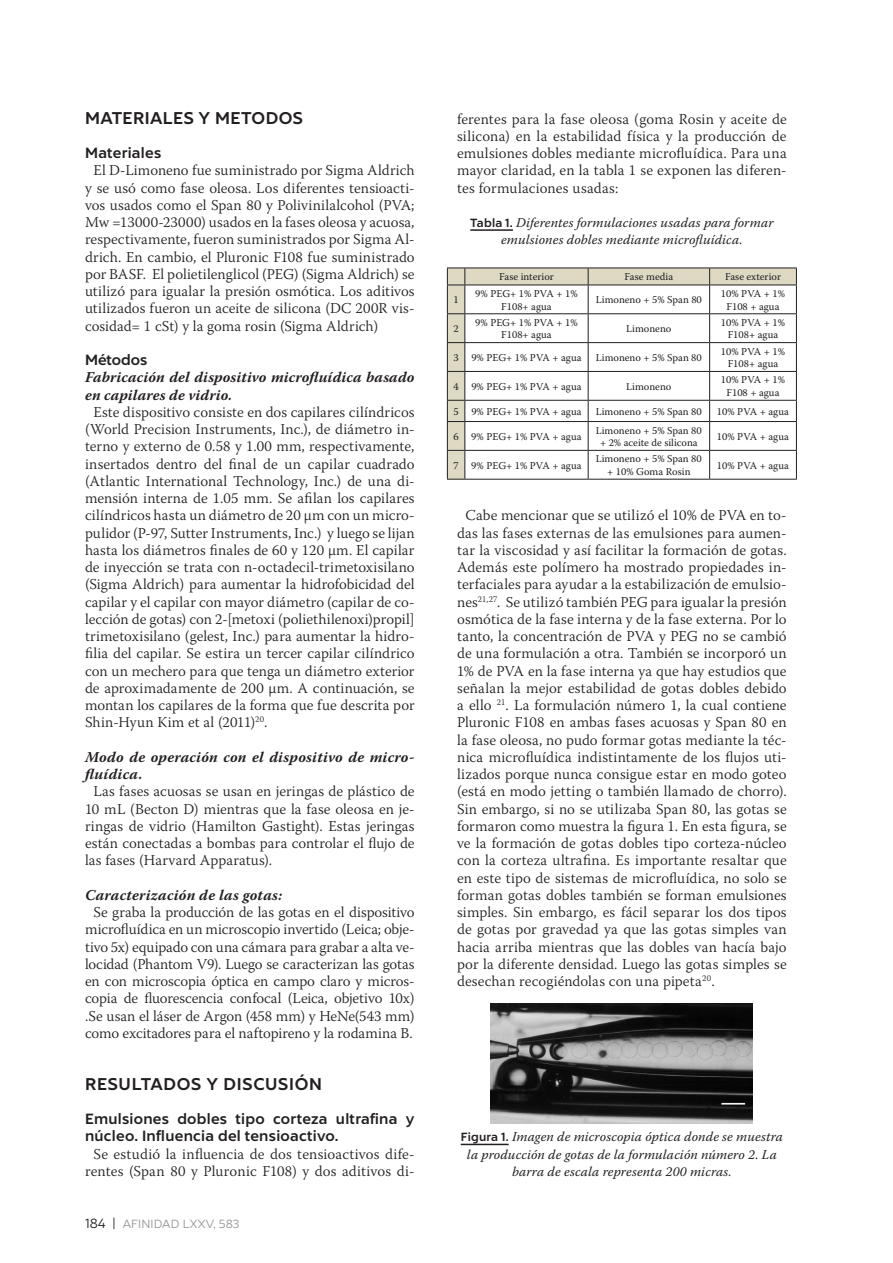
<style>
.page{position:relative;width:893px;height:1263px;background:#fff}
.page>*{position:absolute;margin:0;border:0;box-sizing:border-box;transform-origin:0 0}
.t1{font:700 17.25px "Liszt FY";letter-spacing:.03em;color:#231f20}
.t2{font:300 15px/17.2px "Warnock Pro";color:#231f20;text-align:justify}
.t3{font:italic 700 15px/17.2px "Warnock Pro";letter-spacing:.01em;color:#231f20}
.t4{font:700 15px/17.2px "Liszt FY";letter-spacing:.015em;color:#231f20}
.t5{font:italic 13.5px/17.2px "Warnock Pro";letter-spacing:.01em;color:#231f20;text-align:center}
.t6{font:12px "Liszt FY";letter-spacing:.01em;color:#939598}
.t7{font:10.5px/12.6px "Warnock Pro";color:#231f20;text-align:center}
.s1{font-size:13.5px;color:#231f20}
.s2{font-family:"Liszt FY";font-weight:700;font-style:normal;font-size:12px}
</style>
<div class="page">
<hr style="left:470px;top:229px;width:43px;height:2px;background:#231f20">
<hr style="left:461px;top:1144px;width:48px;height:1px;background:#231f20">
<svg style="left:465px;top:269px;width:331px;height:210px"></svg>
<hr style="left:465px;top:268px;width:123px;height:1px;background:#231f20">
<hr style="left:588px;top:268px;width:122px;height:1px;background:#231f20">
<hr style="left:710px;top:268px;width:87px;height:1px;background:#231f20">
<hr style="left:465px;top:285px;width:123px;height:1px;background:#231f20">
<hr style="left:588px;top:285px;width:122px;height:1px;background:#231f20">
<hr style="left:710px;top:285px;width:87px;height:1px;background:#231f20">
<hr style="left:465px;top:313px;width:123px;height:1px;background:#231f20">
<hr style="left:588px;top:313px;width:122px;height:1px;background:#231f20">
<hr style="left:710px;top:313px;width:87px;height:1px;background:#231f20">
<hr style="left:465px;top:342px;width:123px;height:1px;background:#231f20">
<hr style="left:588px;top:342px;width:122px;height:1px;background:#231f20">
<hr style="left:710px;top:342px;width:87px;height:1px;background:#231f20">
<hr style="left:465px;top:371px;width:123px;height:1px;background:#231f20">
<hr style="left:588px;top:371px;width:122px;height:1px;background:#231f20">
<hr style="left:710px;top:371px;width:87px;height:1px;background:#231f20">
<hr style="left:465px;top:400px;width:123px;height:1px;background:#231f20">
<hr style="left:588px;top:400px;width:122px;height:1px;background:#231f20">
<hr style="left:710px;top:400px;width:87px;height:1px;background:#231f20">
<hr style="left:465px;top:421px;width:123px;height:1px;background:#231f20">
<hr style="left:588px;top:421px;width:122px;height:1px;background:#231f20">
<hr style="left:710px;top:421px;width:87px;height:1px;background:#231f20">
<hr style="left:465px;top:450px;width:123px;height:1px;background:#231f20">
<hr style="left:588px;top:450px;width:122px;height:1px;background:#231f20">
<svg style="left:588px;top:268px;width:1px;height:211px"></svg>
<hr style="left:710px;top:450px;width:87px;height:1px;background:#231f20">
<svg style="left:709px;top:268px;width:1px;height:211px"></svg>
<svg style="left:796px;top:268px;width:1px;height:211px"></svg>
<svg style="left:447px;top:268px;width:18px;height:212px;background:#c6c2af"></svg>
<hr style="left:465px;top:479px;width:123px;height:1px;background:#231f20">
<hr style="left:588px;top:479px;width:122px;height:1px;background:#231f20">
<hr style="left:710px;top:479px;width:87px;height:1px;background:#231f20">
<img style="left:491px;top:1003px;width:262px;height:121px">
<p class="t1" style="left:85px;top:107px;width:220px">MATERIALES Y METODOS</p>
<p class="t4" style="left:85px;top:144px;width:78px">Materiales</p>
<p class="t2" style="left:85px;top:161px;width:331px;text-indent:9px">El D-Limoneno fue suministrado por Sigma Aldrich y se usó como fase oleosa. Los diferentes tensioacti&shy;vos usados como el Span 80 y Polivinilalcohol (PVA; Mw =13000-23000) usados en la fases oleosa y acuosa, respectivamente, fueron suministrados por Sigma Al&shy;drich. En cambio, el Pluronic F108 fue suministrado por BASF. El polietilenglicol (PEG) (Sigma Aldrich) se utilizó para igualar la presión osmótica. Los aditivos utilizados fueron un aceite de silicona (DC 200R vis&shy;cosidad= 1 cSt) y la goma rosin (Sigma Aldrich)</p>
<p class="t4" style="left:85px;top:351px;width:64px">Métodos</p>
<p class="t3" style="left:85px;top:368px;width:331px">Fabricación del dispositivo microfluídica basado en capilares de vidrio.</p>
<p class="t2" style="left:85px;top:403px;width:331px;text-indent:9px">Este dispositivo consiste en dos capilares cilíndricos (World Precision Instruments, Inc.), de diámetro in&shy;terno y externo de 0.58 y 1.00 mm, respectivamente, insertados dentro del final de un capilar cuadrado (Atlantic International Technology, Inc.) de una di&shy;mensión interna de 1.05 mm. Se afilan los capilares cilíndricos hasta un diámetro de 20 µm con un micro&shy;pulidor (P-97, Sutter Instruments, Inc.) y luego se lijan hasta los diámetros finales de 60 y 120 µm. El capilar de inyección se trata con n-octadecil-trimetoxisilano (Sigma Aldrich) para aumentar la hidrofobicidad del capilar y el capilar con mayor diámetro (capilar de co&shy;lección de gotas) con 2-[metoxi (poliethilenoxi)propil] trimetoxisilano (gelest, Inc.) para aumentar la hidro&shy;filia del capilar. Se estira un tercer capilar cilíndrico con un mechero para que tenga un diámetro exterior de aproximadamente de 200 µm. A continuación, se montan los capilares de la forma que fue descrita por Shin-Hyun Kim et al (2011)<sup>20</sup>.</p>
<p class="t3" style="left:85px;top:748px;width:331px">Modo de operación con el dispositivo de micro&shy;fluídica.</p>
<p class="t2" style="left:85px;top:782px;width:331px;text-indent:9px">Las fases acuosas se usan en jeringas de plástico de 10 mL (Becton D) mientras que la fase oleosa en je&shy;ringas de vidrio (Hamilton Gastight). Estas jeringas están conectadas a bombas para controlar el flujo de las fases (Harvard Apparatus).</p>
<p class="t3" style="left:85px;top:886px;width:198px">Caracterización de las gotas:</p>
<p class="t2" style="left:85px;top:903px;width:331px;text-align:center">Se graba la producción de las gotas en el dispositivo microfluídica en un microscopio invertido (Leica; obje&shy;tivo 5x) equipado con una cámara para grabar a alta ve&shy;locidad (Phantom V9). Luego se caracterizan las gotas en con microscopia óptica en campo claro y micros&shy;copia de fluorescencia confocal (Leica, objetivo 10x) .Se usan el láser de Argon (458 mm) y HeNe(543 mm) como excitadores para el naftopireno y la rodamina B.</p>
<p class="t1" style="left:85px;top:1073px;width:238px">RESULTADOS Y DISCUSIÓN</p>
<p class="t4" style="left:85px;top:1110px;width:331px">Emulsiones dobles tipo corteza ultrafina y núcleo. Influencia del tensioactivo.</p>
<p class="t2" style="left:85px;top:1145px;width:331px;text-align:center">Se estudió la influencia de dos tensioactivos dife&shy;rentes (Span 80 y Pluronic F108) y dos aditivos di-</p>
<p class="t6" style="left:85px;top:1216px;width:156px"><span class="s1">184 |</span> AFINIDAD LXXV, 583</p>
<p class="t2" style="left:457px;top:110px;width:331px">ferentes para la fase oleosa (goma Rosin y aceite de silicona) en la estabilidad física y la producción de emulsiones dobles mediante microfluídica. Para una mayor claridad, en la tabla 1 se exponen las diferen&shy;tes formulaciones usadas:</p>
<p class="t5" style="left:470px;top:214px;width:305px"><span class="s2">Tabla 1.</span> Diferentes formulaciones usadas para formar emulsiones dobles mediante microfluídica.</p>
<p class="t7" style="left:499px;top:270px;width:56px">Fase interior</p>
<p class="t7" style="left:625px;top:270px;width:50px">Fase media</p>
<p class="t7" style="left:725px;top:270px;width:57px">Fase exterior</p>
<p class="t7" style="left:453px;top:293px;width:7px">1</p>
<p class="t7" style="left:475px;top:287px;width:104px">9% PEG+ 1% PVA + 1%<br>F108+ agua</p>
<p class="t7" style="left:596px;top:293px;width:107px">Limoneno + 5% Span 80</p>
<p class="t7" style="left:721px;top:287px;width:66px">10% PVA + 1%<br>F108 + agua</p>
<p class="t7" style="left:453px;top:322px;width:7px">2</p>
<p class="t7" style="left:475px;top:316px;width:104px">9% PEG+ 1% PVA + 1%<br>F108+ agua</p>
<p class="t7" style="left:626px;top:322px;width:47px">Limoneno</p>
<p class="t7" style="left:721px;top:316px;width:66px">10% PVA + 1%<br>F108+ agua</p>
<p class="t7" style="left:453px;top:351px;width:130px">3 9% PEG+ 1% PVA + agua</p>
<p class="t7" style="left:596px;top:351px;width:107px">Limoneno + 5% Span 80</p>
<p class="t7" style="left:721px;top:345px;width:66px">10% PVA + 1%<br>F108+ agua</p>
<p class="t7" style="left:453px;top:380px;width:130px">4 9% PEG+ 1% PVA + agua</p>
<p class="t7" style="left:626px;top:380px;width:47px">Limoneno</p>
<p class="t7" style="left:721px;top:373px;width:66px">10% PVA + 1%<br>F108 + agua</p>
<p class="t7" style="left:453px;top:405px;width:130px">5 9% PEG+ 1% PVA + agua</p>
<p class="t7" style="left:596px;top:405px;width:107px">Limoneno + 5% Span 80</p>
<p class="t7" style="left:717px;top:405px;width:74px">10% PVA + agua</p>
<p class="t7" style="left:453px;top:430px;width:130px">6 9% PEG+ 1% PVA + agua</p>
<p class="t7" style="left:596px;top:424px;width:107px">Limoneno + 5% Span 80 + 2% aceite de silicona</p>
<p class="t7" style="left:717px;top:430px;width:74px">10% PVA + agua</p>
<p class="t7" style="left:453px;top:459px;width:130px">7 9% PEG+ 1% PVA + agua</p>
<p class="t7" style="left:596px;top:452px;width:107px">Limoneno + 5% Span 80 + 10% Goma Rosin</p>
<p class="t7" style="left:717px;top:459px;width:74px">10% PVA + agua</p>
<p class="t2" style="left:457px;top:506px;width:331px;text-indent:9px">Cabe mencionar que se utilizó el 10% de PVA en to&shy;das las fases externas de las emulsiones para aumen&shy;tar la viscosidad y así facilitar la formación de gotas.<br>Además este polímero ha mostrado propiedades in&shy;terfaciales para ayudar a la estabilización de emulsio&shy;nes<sup>21,27</sup>. Se utilizó también PEG para igualar la presión osmótica de la fase interna y de la fase externa. Por lo tanto, la concentración de PVA y PEG no se cambió de una formulación a otra. También se incorporó un 1% de PVA en la fase interna ya que hay estudios que señalan la mejor estabilidad de gotas dobles debido a ello <sup>21</sup>. La formulación número 1, la cual contiene Pluronic F108 en ambas fases acuosas y Span 80 en la fase oleosa, no pudo formar gotas mediante la téc&shy;nica microfluídica indistintamente de los flujos uti&shy;lizados porque nunca consigue estar en modo goteo (está en modo jetting o también llamado de chorro).<br>Sin embargo, si no se utilizaba Span 80, las gotas se formaron como muestra la figura 1. En esta figura, se ve la formación de gotas dobles tipo corteza-núcleo con la corteza ultrafina. Es importante resaltar que en este tipo de sistemas de microfluídica, no solo se forman gotas dobles también se forman emulsiones simples. Sin embargo, es fácil separar los dos tipos de gotas por gravedad ya que las gotas simples van hacia arriba mientras que las dobles van hacía bajo por la diferente densidad. Luego las gotas simples se desechan recogiéndolas con una pipeta<sup>20</sup>.</p>
<p class="t5" style="left:461px;top:1128px;width:324px"><span class="s2">Figura 1.</span> Imagen de microscopia óptica donde se muestra la producción de gotas de la formulación número 2. La barra de escala representa 200 micras.</p>
</div>
